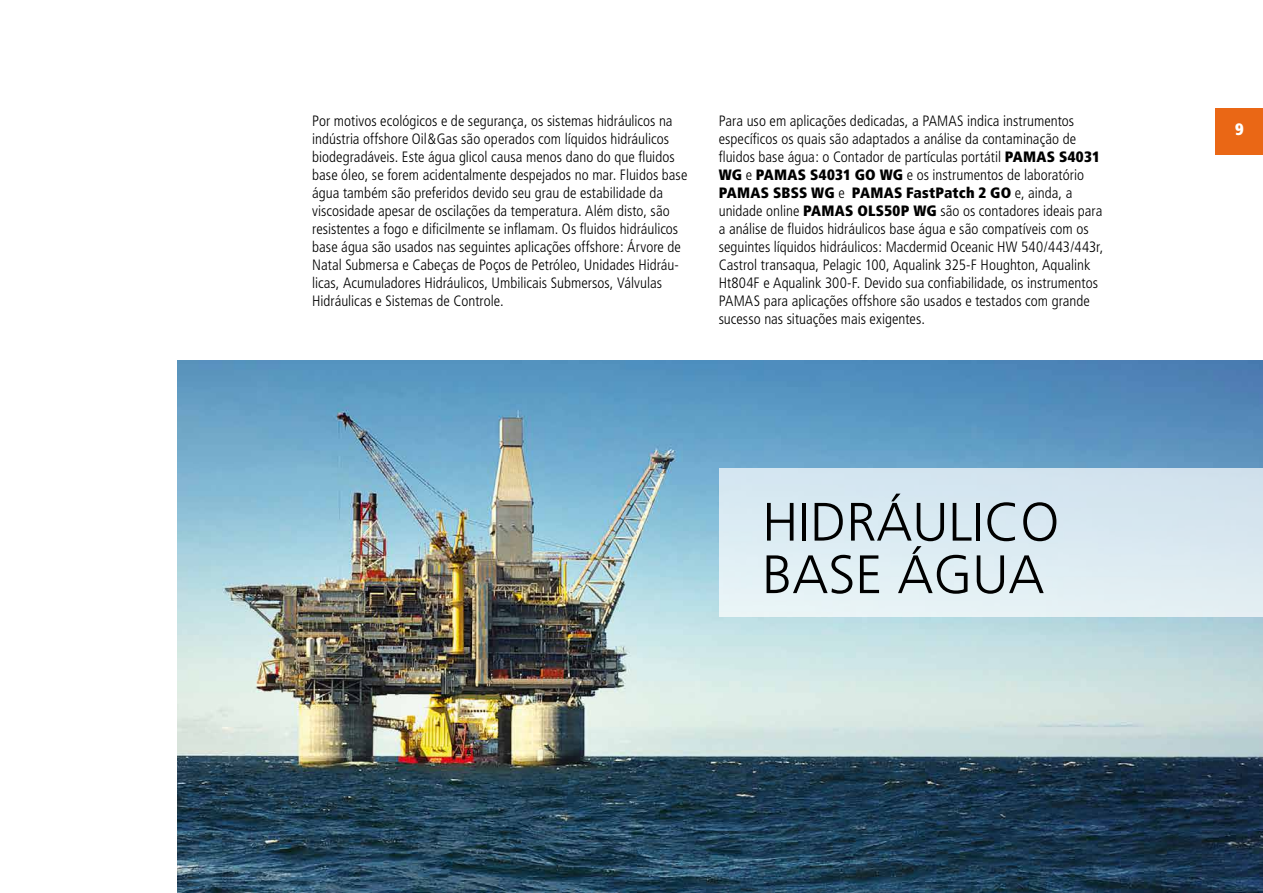
<style>
.page{position:relative;width:1263px;height:893px;background:#fff}
.page>*{position:absolute;margin:0;border:0;box-sizing:border-box;transform-origin:0 0}
.t1{font:300 54px/52.5px "Frutiger";color:#000}
.t2{font:900 condensed 16.5px "Frutiger";color:#fff}
.t3{font:300 condensed 15px/18px "Frutiger";color:#000}
.s1{font-weight:900}
</style>
<div class="page">
<img style="left:178px;top:360px;width:1085px;height:533px">
<div style="left:719px;top:468px;width:544px;height:148px;background:#dbebf2"></div>
<div style="left:1216px;top:108px;width:47px;height:47px;background:#ea6715"></div>
<p class="t3" style="left:312px;top:112px;width:377px">Por motivos ecológicos e de segurança, os sistemas hidráulicos na indústria offshore Oil&amp;Gas são operados com líquidos hidráulicos biodegradáveis. Este água glicol causa menos dano do que fluidos base óleo, se forem acidentalmente despejados no mar. Fluidos base água também são preferidos devido seu grau de estabilidade da viscosidade apesar de oscilações da temperatura. Além disto, são resistentes a fogo e dificilmente se inflamam. Os fluidos hidráulicos base água são usados nas seguintes aplicações offshore: Árvore de Natal Submersa e Cabeças de Poços de Petróleo, Unidades Hidráu&shy;licas, Acumuladores Hidráulicos, Umbilicais Submersos, Válvulas Hidráulicas e Sistemas de Controle.</p>
<p class="t3" style="left:719px;top:112px;width:386px">Para uso em aplicações dedicadas, a PAMAS indica instrumentos específicos os quais são adaptados a análise da contaminação de fluidos base água: o Contador de partículas portátil <span class="s1">PAMAS S4031<br>WG</span> e <span class="s1">PAMAS S4031 GO WG</span> e os instrumentos de laboratório <span class="s1">PAMAS SBSS WG</span> e <span class="s1">PAMAS FastPatch 2 GO</span> e, ainda, a unidade online <span class="s1">PAMAS OLS50P WG</span> são os contadores ideais para a análise de fluidos hidráulicos base água e são compatíveis com os seguintes líquidos hidráulicos: Macdermid Oceanic HW 540/443/443r, Castrol transaqua, Pelagic 100, Aqualink 325-F Houghton, Aqualink Ht804F e Aqualink 300-F. Devido sua confiabilidade, os instrumentos PAMAS para aplicações offshore são usados e testados com grande sucesso nas situações mais exigentes.</p>
<h1 class="t1" style="left:762px;top:496px;width:299px">HIDRÁULICO<br>BASE ÁGUA</h1>
<p class="t2" style="left:1235px;top:120px;width:10px">9</p>
</div>
